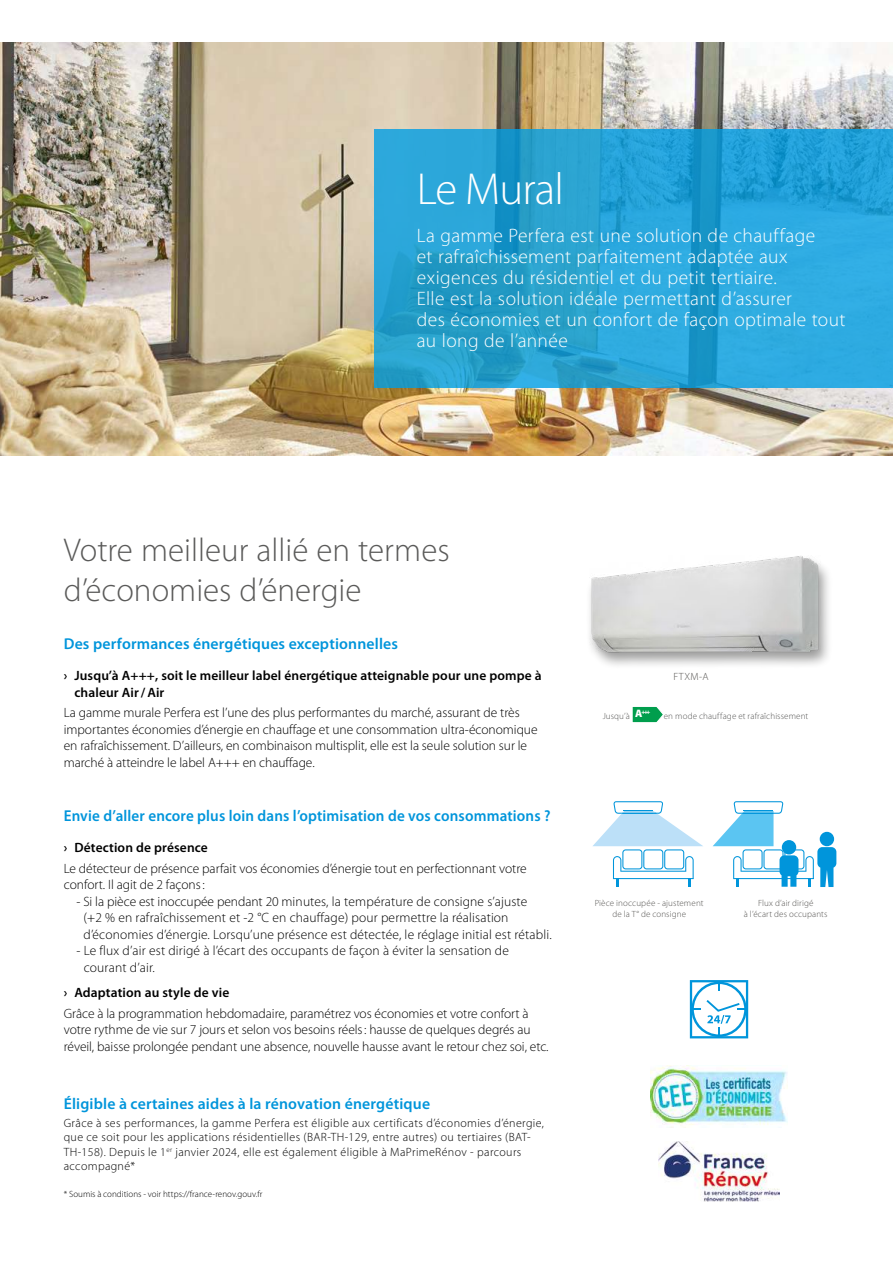
<style>
.page{position:relative;width:893px;height:1263px;background:#fff}
.page>*{position:absolute;margin:0;border:0;box-sizing:border-box;transform-origin:0 0}
.t1{font:300 45px "Myriad Pro";letter-spacing:-.02em;color:#fff}
.t2{font:300 33px/40.5px "Myriad Pro";color:#5a5a59}
.t3{font:300 19.5px/21px "Myriad Pro";letter-spacing:.02em;color:#fff}
.t4{font:600 15.75px "Myriad Pro";letter-spacing:.01em;color:#0095db}
.t5{font:600 15.75px "Myriad Pro";letter-spacing:.01em;color:#0095db;scale:.96 1}
.t6{font:300 13.5px/16.5px "Myriad Pro";letter-spacing:-.005em;color:#000}
.t7{font:600 13.5px/16.5px "Myriad Pro";letter-spacing:.01em;color:#000}
.t8{font:300 12px/14.2px "Myriad Pro";letter-spacing:.03em;color:#000}
.t9{font:300 10.5px "Myriad Pro";color:#575553}
.t10{font:300 9px/10.8px "Myriad Pro";letter-spacing:.015em;color:#575553;text-align:center}
.t11{font:300 9px "Myriad Pro";letter-spacing:.005em;color:#000}
.t12{font:300 9px "Myriad Pro";letter-spacing:.015em;color:#575756}
</style>
<div class="page">
<img style="left:0;top:43px;width:893px;height:412px">
<svg style="left:374px;top:130px;width:519px;height:258px;background:#27a3d5"></svg>
<div style="left:586px;top:555px;width:246px;height:115px;background:#5a5a59;opacity:.6"></div>
<img style="left:589px;top:556px;width:231px;height:97px">
<svg style="left:632px;top:707px;width:31px;height:16px"></svg>
<img style="left:659px;top:1141px;width:120px;height:61px">
<img style="left:650px;top:1065px;width:138px;height:60px">
<svg style="left:713px;top:801px;width:123px;height:86px"></svg>
<svg style="left:593px;top:801px;width:110px;height:86px"></svg>
<svg style="left:690px;top:980px;width:58px;height:58px"></svg>
<h1 class="t1" style="left:417px;top:167px;width:149px">Le Mural</h1>
<p class="t3" style="left:417px;top:226px;width:430px">La gamme Perfera est une solution de chauffage<br>et rafraîchissement parfaitement adaptée aux exigences du résidentiel et du petit tertiaire.<br>Elle est la solution idéale permettant d’assurer<br>des économies et un confort de façon optimale tout au long de l’année</p>
<h2 class="t2" style="left:64px;top:530px;width:387px">Votre meilleur allié en termes d’économies d’énergie</h2>
<p class="t4" style="left:64px;top:636px;width:336px">Des performances énergétiques exceptionnelles</p>
<p class="t7" style="left:74px;top:668px;width:469px;text-indent:-11px">› Jusqu’à A+++, soit le meilleur label énergétique atteignable pour une pompe à chaleur Air / Air</p>
<p class="t6" style="left:64px;top:705px;width:475px">La gamme murale Perfera est l’une des plus performantes du marché, assurant de très importantes économies d’énergie en chauffage et une consommation ultra-économique en rafraîchissement. D’ailleurs, en combinaison multisplit, elle est la seule solution sur le marché à atteindre le label A+++ en chauffage.</p>
<p class="t5" style="left:64px;top:808px;width:509px">Envie d’aller encore plus loin dans l’optimisation de vos consommations ?</p>
<p class="t7" style="left:64px;top:840px;width:146px">› Détection de présence</p>
<p class="t6" style="left:64px;top:860px;width:464px">Le détecteur de présence parfait vos économies d’énergie tout en perfectionnant votre confort. Il agit de 2 façons :</p>
<p class="t6" style="left:83px;top:893px;width:470px;text-indent:-7px">- Si la pièce est inoccupée pendant 20 minutes, la température de consigne s’ajuste<br>(+2 % en rafraîchissement et -2 °C en chauffage) pour permettre la réalisation d’économies d’énergie. Lorsqu’une présence est détectée, le réglage initial est rétabli.</p>
<p class="t6" style="left:84px;top:943px;width:427px;text-indent:-7px">- Le flux d’air est dirigé à l’écart des occupants de façon à éviter la sensation de courant d’air.</p>
<p class="t7" style="left:64px;top:984px;width:167px">› Adaptation au style de vie</p>
<p class="t6" style="left:64px;top:1005px;width:486px">Grâce à la programmation hebdomadaire, paramétrez vos économies et votre confort à votre rythme de vie sur 7 jours et selon vos besoins réels : hausse de quelques degrés au réveil, baisse prolongée pendant une absence, nouvelle hausse avant le retour chez soi, etc.</p>
<p class="t4" style="left:64px;top:1095px;width:368px">Éligible à certaines aides à la rénovation énergétique</p>
<p class="t8" style="left:64px;top:1116px;width:482px">Grâce à ses performances, la gamme Perfera est éligible aux certificats d’économies d’énergie, que ce soit pour les applications résidentielles (BAR-TH-129, entre autres) ou tertiaires (BAT-TH-158). Depuis le 1<sup>er</sup> janvier 2024, elle est également éligible à MaPrimeRénov - parcours accompagné*</p>
<p class="t11" style="left:64px;top:1190px;width:200px">* Soumis à conditions - voir https://france-renov.gouv.fr</p>
<p class="t9" style="left:673px;top:671px;width:37px">FTXM-A</p>
<p class="t12" style="left:603px;top:712px;width:49px">Jusqu’à <sup>A</sup><sup>+++</sup></p>
<p class="t12" style="left:664px;top:712px;width:146px">en mode chauffage et rafraîchissement</p>
<p class="t10" style="left:595px;top:898px;width:110px">Pièce inoccupée - ajustement de la T° de consigne</p>
<p class="t10" style="left:744px;top:898px;width:85px">Flux d’air dirigé<br>à l’écart des occupants</p>
</div>
